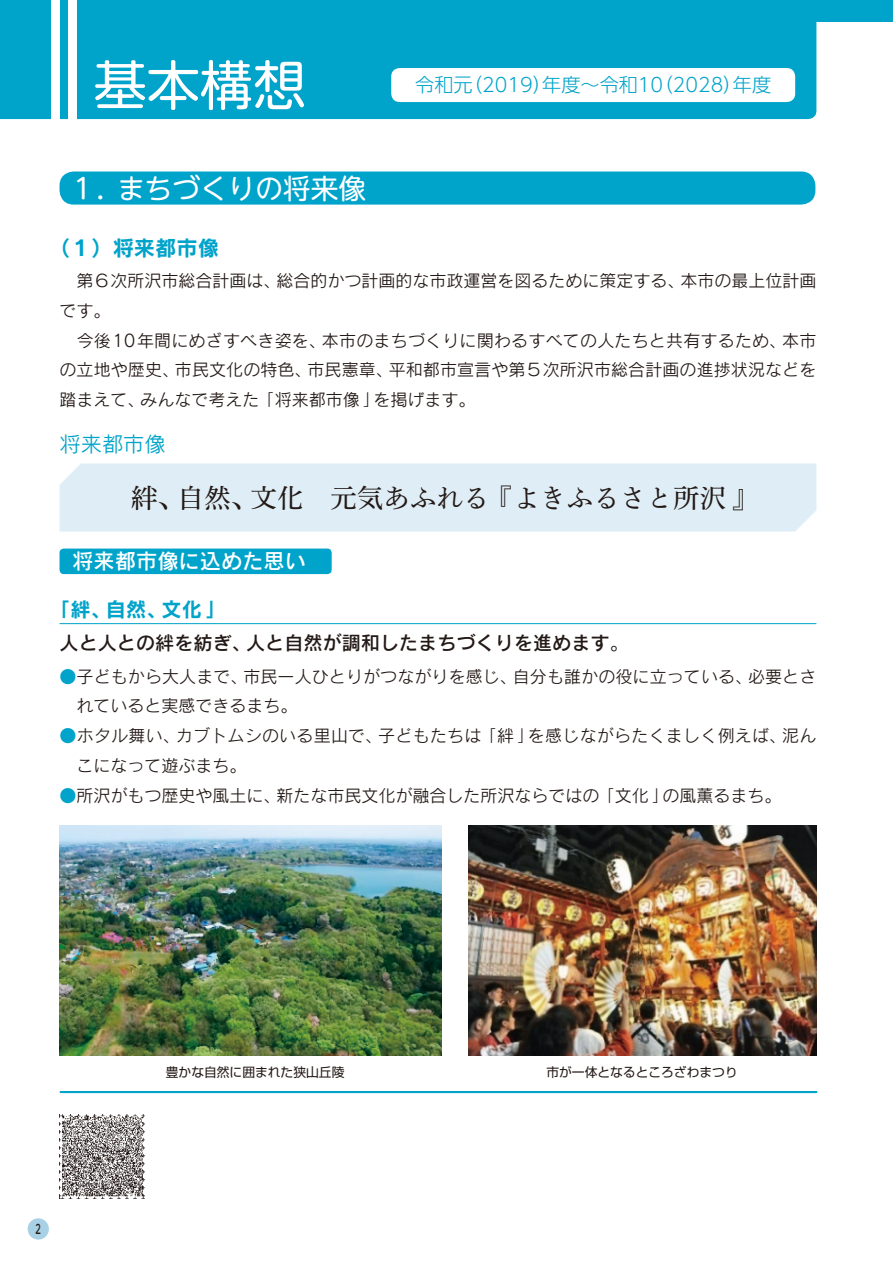
<style>
.page{position:relative;width:893px;height:1263px;background:#fff}
.page>*{position:absolute;margin:0;border:0;box-sizing:border-box;transform-origin:0 0}
.t1{font:53.1px "UD Shin M Go Pro";color:#fff}
.t2{font:27.6px "UD Shin M Go Pro";color:#fff}
.t3{font:26.55px "Shuei Min Pr 6 M";color:#231916}
.t4{font:21.3px "Rodin Pro DB";color:#fff}
.t5{font:21.3px "Rodin Pro B";color:#00a3ca}
.t6{font:21.3px "Rodin Pro M";color:#00a3ca}
.t7{font:20.25px "Rodin Pro B";color:#00a3ca}
.t8{font:19.2px "Rodin Pro DB";color:#231916}
.t9{font:300 19.2px "UD Shin Go Pro";color:#00a3ca}
.t10{font:16.95px/29.7px "Rodin Pro M";letter-spacing:.005em;color:#231916}
.t11{font:12.75px "Shin Go Pro";color:#231916}
.t12{font:500 12.75px "UD Shin M Go Pr 6";color:#231916;scale:.65 1}
.s1{font-family:"Rodin Pro M"}
.s2{color:#00a3ca}
</style>
<div class="page">
<div style="left:0;top:0;width:892px;height:21px;background:#00a3ca"></div>
<hr style="left:61px;top:1091px;width:755px;height:2px;background:#00a3ca">
<div style="left:0;top:21px;width:816px;height:98px;background:#00a3ca"></div>
<div style="left:60px;top:549px;width:272px;height:25px;background:#00a3ca;border-radius:4px"></div>
<div style="left:60px;top:463px;width:756px;height:68px;background:#dfeef6"></div>
<hr style="left:60px;top:623px;width:756px;height:1px;background:#00a3ca">
<div style="left:60px;top:171px;width:755px;height:34px;background:#00a3ca;border-radius:14px"></div>
<div style="left:391px;top:68px;width:404px;height:34px;background:#fff;border-radius:9px"></div>
<div style="left:51px;top:0;width:9px;height:119px;background:#fff"></div>
<div style="left:68px;top:0;width:9px;height:119px;background:#fff"></div>
<img style="left:60px;top:826px;width:382px;height:229px">
<img style="left:469px;top:826px;width:347px;height:229px">
<div style="left:28px;top:1218px;width:21px;height:21px;background:#a9d1e5;border-radius:50%"></div>
<img style="left:60px;top:1114px;width:84px;height:85px">
<h1 class="t1" style="left:94px;top:42px;width:214px">基本構想</h1>
<h2 class="t2" style="left:69px;top:166px;width:299px">１．まちづくりの将来像</h2>
<p class="t9" style="left:415px;top:69px;width:357px">令和元（2019）年度～令和10（2028）年度</p>
<p class="t5" style="left:49px;top:233px;width:172px">（１）将来都市像</p>
<p class="t10" style="left:60px;top:265px;width:758px">　第６次所沢市総合計画は、総合的かつ計画的な市政運営を図るために策定する、本市の最上位計画です。<br>　今後10年間にめざすべき姿を、本市のまちづくりに関わるすべての人たちと共有するため、本市の立地や歴史、市民文化の特色、市民憲章、平和都市宣言や第５次所沢市総合計画の進捗状況などを踏まえて、みんなで考えた「将来都市像」を掲げます。</p>
<p class="t6" style="left:60px;top:431px;width:108px">将来都市像</p>
<h3 class="t3" style="left:131px;top:473px;width:629px">絆、自然、文化　元気あふれる『よきふるさと所沢』</h3>
<p class="t4" style="left:72px;top:547px;width:235px">将来都市像に込めた思い</p>
<p class="t7" style="left:49px;top:596px;width:178px">「絆、自然、文化」</p>
<p class="t8" style="left:60px;top:630px;width:571px">人と人との絆を紡ぎ、人と自然が調和したまちづくりを進めます<span class="s1">。</span></p>
<p class="t10" style="left:77px;top:661px;width:741px;text-indent:-17px"><span class="s2">●</span>子どもから大人まで、市民一人ひとりがつながりを感じ、自分も誰かの役に立っている、必要とされていると実感できるまち。</p>
<p class="t10" style="left:77px;top:720px;width:741px;text-indent:-17px"><span class="s2">●</span>ホタル舞い、カブトムシのいる里山で、子どもたちは「絆」を感じながらたくましく例えば、泥んこになって遊ぶまち。</p>
<p class="t10" style="left:60px;top:780px;width:723px"><span class="s2">●</span>所沢がもつ歴史や風土に、新たな市民文化が融合した所沢ならではの「文化」の風薫るまち。</p>
<p class="t12" style="left:36px;top:1218px;width:10px">2</p>
<p class="t11" style="left:166px;top:1062px;width:180px">豊かな自然に囲まれた狭山丘陵</p>
<p class="t11" style="left:546px;top:1062px;width:193px">市が一体となるところざわまつり</p>
</div>
